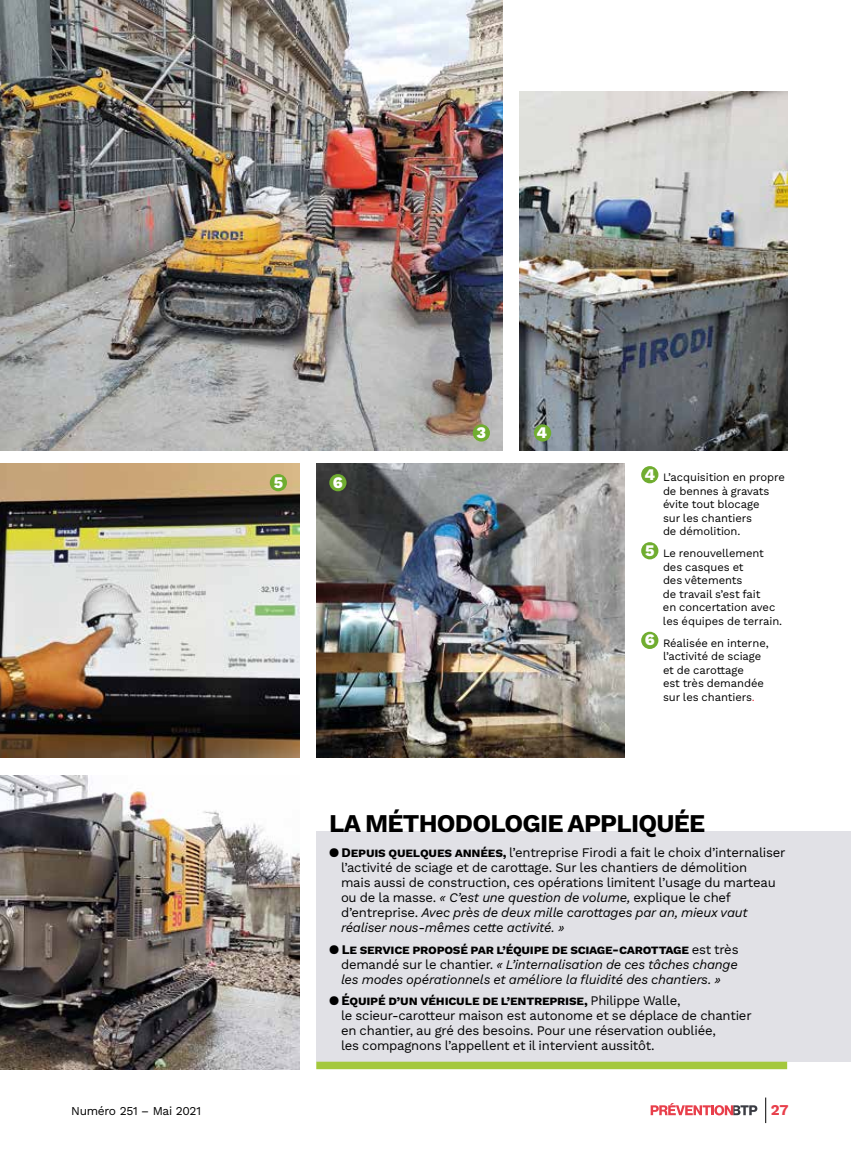
<style>
.page{position:relative;width:851px;height:1149px;background:#fff}
.page>*{position:absolute;margin:0;border:0;box-sizing:border-box;transform-origin:0 0}
.t1{font:700 25.5px "Work Sans";letter-spacing:-.03em;color:#000}
.t2{font:800 16.2px "Work Sans";color:#fff}
.t3{font:700 15px "Work Sans";color:#e83f4b}
.t4{font:13.2px/15px "Work Sans";letter-spacing:-.015em;color:#000}
.t5{font:italic 13.2px/15px "Work Sans";letter-spacing:-.015em;color:#000;text-align:justify}
.t6{font:12px "Work Sans";letter-spacing:-.025em;color:#000}
.t7{font:11.25px/13.5px "Work Sans";letter-spacing:-.005em;color:#000}
.s1{font-weight:800;font-size:16.2px;color:#fff}
.s2{color:#e83f4b}
.s3{font-weight:700}
.s4{font-style:italic}
.s5{font-weight:700;font-style:normal}
.s6{font-style:normal}
</style>
<div class="page">
<svg style="left:650px;top:1103px;width:107px;height:12px"></svg>
<svg style="left:765px;top:1097px;width:1px;height:25px"></svg>
<img style="left:0;top:0;width:502px;height:450px">
<img style="left:0;top:463px;width:299px;height:294px">
<img style="left:316px;top:463px;width:308px;height:294px">
<img style="left:0;top:775px;width:299px;height:293px">
<img style="left:519px;top:91px;width:268px;height:359px">
<div style="left:316px;top:830px;width:534px;height:231px;background:#e1e1e6"></div>
<div style="left:316px;top:1061px;width:471px;height:7px;background:#a4c83d"></div>
<div style="left:472px;top:424px;width:18px;height:17px;background:#70ad30;border-radius:50%"></div>
<div style="left:534px;top:424px;width:17px;height:17px;background:#70ad30;border-radius:50%"></div>
<div style="left:270px;top:474px;width:17px;height:17px;background:#70ad30;border-radius:50%"></div>
<div style="left:329px;top:474px;width:17px;height:17px;background:#70ad30;border-radius:50%"></div>
<div style="left:641px;top:466px;width:17px;height:17px;background:#70ad30;border-radius:50%"></div>
<div style="left:641px;top:542px;width:17px;height:17px;background:#70ad30;border-radius:50%"></div>
<div style="left:641px;top:631px;width:17px;height:17px;background:#70ad30;border-radius:50%"></div>
<p class="t2" style="left:476px;top:420px;width:11px">3</p>
<p class="t2" style="left:536px;top:420px;width:12px">4</p>
<p class="t2" style="left:273px;top:470px;width:11px">5</p>
<p class="t2" style="left:333px;top:470px;width:11px">6</p>
<p class="t7" style="left:663px;top:470px;width:123px;text-indent:-18px"><span class="s1">4</span> L’acquisition en propre de bennes à gravats évite tout blocage<br>sur les chantiers<br>de démolition.</p>
<p class="t7" style="left:663px;top:546px;width:121px;text-indent:-18px"><span class="s1">5</span> Le renouvellement des casques et<br>des vêtements<br>de travail s’est fait<br>en concertation avec les équipes de terrain.</p>
<p class="t7" style="left:663px;top:635px;width:107px;text-indent:-18px"><span class="s1">6</span> Réalisée en interne, l’activité de sciage et de carottage<br>est très demandée sur les chantiers<span class="s2">.</span></p>
<h1 class="t1" style="left:329px;top:803px;width:377px">LA MÉTHODOLOGIE APPLIQUÉE</h1>
<p class="t4" style="left:341px;top:844px;width:446px;text-indent:-12px"><span class="s3">● Depuis quelques années,</span> l’entreprise Firodi a fait le choix d’internaliser l’activité de sciage et de carottage. Sur les chantiers de démolition<br>mais aussi de construction, ces opérations limitent l’usage du marteau ou de la masse. <span class="s4">« C’est une question de volume,</span> explique le chef d’entreprise. <span class="s4">Avec près de deux mille carottages par an, mieux vaut réaliser nous-mêmes cette activité. »</span></p>
<p class="t5" style="left:341px;top:940px;width:399px;text-indent:-12px"><span class="s5">● Le service proposé par l’équipe de sciage-carottage</span> <span class="s6">est très demandé sur le chantier.</span> « L’internalisation de ces tâches change les modes opérationnels et améliore la fluidité des chantiers. »</p>
<p class="t4" style="left:341px;top:992px;width:412px;text-indent:-12px"><span class="s3">● Équipé d’un véhicule de l’entreprise,</span> Philippe Walle,<br>le scieur-carotteur maison est autonome et se déplace de chantier en chantier, au gré des besoins. Pour une réservation oubliée,<br>les compagnons l’appellent et il intervient aussitôt.</p>
<p class="t6" style="left:71px;top:1101px;width:131px">Numéro 251 – Mai 2021</p>
<p class="t3" style="left:770px;top:1098px;width:19px">27</p>
</div>
